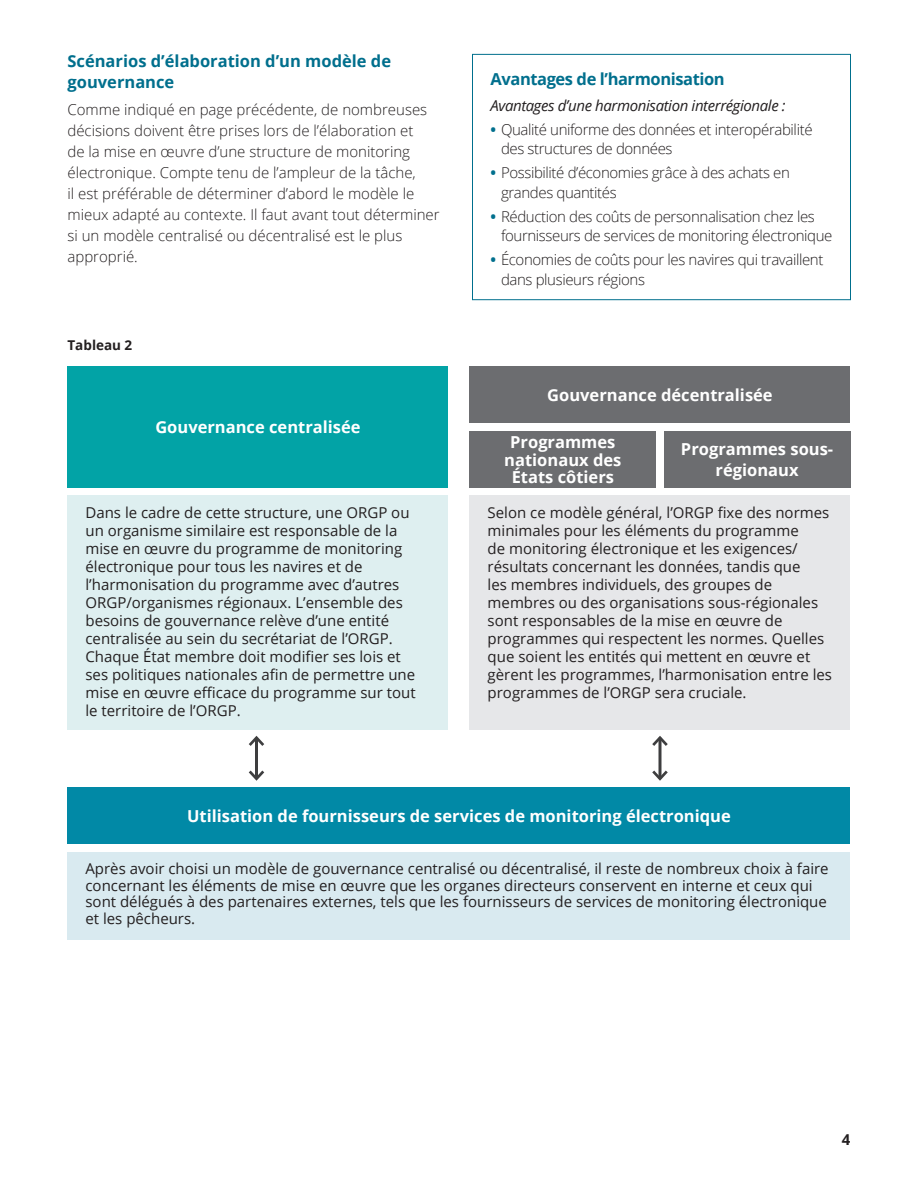
<style>
.page{position:relative;width:918px;height:1188px;background:#fff}
.page>*{position:absolute;margin:0;border:0;box-sizing:border-box;transform-origin:0 0}
.Table_1_Headlines{font:700 16.5px/17.2px "Open Sans";color:#fff;text-align:center}
.Subheads{font:700 16.5px/21px "Open Sans";color:#006f8d}
.Subheads-2{font:700 16.5px "Open Sans";letter-spacing:-.025em;color:#006f8d}
.t1{font:15px/18px "Open Sans";color:#231f20}
.Bullet_points{font:300 15px/21px "Open Sans";color:#231f20}
.Bullet_points-2{font:300 15px/19.5px "Open Sans";letter-spacing:-.025em;color:#231f20}
.Bullet_points-3{font:italic 15px "Open Sans";letter-spacing:-.025em;color:#231f20}
.t2{font:700 15px "Open Sans";color:#231f20}
.Table_Title{font:700 13.5px "Open Sans";color:#231f20}
.s1{font-weight:700;color:#006f8d}
</style>
<div class="page">
<div style="left:472px;top:54px;width:379px;height:246px;border:1px solid #006f8d"></div>
<div style="left:68px;top:366px;width:380px;height:122px;background:#02a3a6"></div>
<div style="left:470px;top:366px;width:380px;height:57px;background:#6c6d70"></div>
<div style="left:68px;top:495px;width:380px;height:235px;background:#deeff0"></div>
<div style="left:470px;top:495px;width:380px;height:235px;background:#e6e7e9"></div>
<div style="left:68px;top:787px;width:782px;height:57px;background:#0189a6"></div>
<div style="left:68px;top:852px;width:782px;height:87px;background:#d9eaf0"></div>
<hr style="left:255px;top:738px;width:3px;height:41px;background:#3e3e3f">
<svg style="left:248px;top:735px;width:17px;height:11px"></svg>
<svg style="left:248px;top:770px;width:17px;height:11px"></svg>
<hr style="left:659px;top:738px;width:3px;height:41px;background:#3e3e3f">
<svg style="left:652px;top:736px;width:16px;height:13px"></svg>
<svg style="left:652px;top:768px;width:16px;height:13px"></svg>
<div style="left:470px;top:431px;width:186px;height:57px;background:#6c6d70"></div>
<div style="left:664px;top:431px;width:186px;height:57px;background:#6c6d70"></div>
<p class="Subheads" style="left:68px;top:50px;width:325px">Scénarios d’élaboration d’un modèle de gouvernance</p>
<p class="Bullet_points" style="left:68px;top:98px;width:374px">Comme indiqué en page précédente, de nombreuses décisions doivent être prises lors de l’élaboration et<br>de la mise en œuvre d’une structure de monitoring électronique. Compte tenu de l’ampleur de la tâche,<br>il est préférable de déterminer d’abord le modèle le mieux adapté au contexte. Il faut avant tout déterminer si un modèle centralisé ou décentralisé est le plus approprié.</p>
<p class="Table_Title" style="left:68px;top:335px;width:66px">Tableau 2</p>
<p class="Table_1_Headlines" style="left:155px;top:418px;width:207px">Gouvernance centralisée</p>
<p class="Subheads-2" style="left:490px;top:68px;width:236px">Avantages de l’harmonisation</p>
<p class="Bullet_points-3" style="left:490px;top:95px;width:297px">Avantages d’une harmonisation interrégionale :</p>
<p class="Bullet_points-2" style="left:501px;top:119px;width:313px;text-indent:-10px"><span class="s1">•</span> Qualité uniforme des données et interopérabilité des structures de données</p>
<p class="Bullet_points-2" style="left:501px;top:163px;width:291px;text-indent:-10px"><span class="s1">•</span> Possibilité d’économies grâce à des achats en grandes quantités</p>
<p class="Bullet_points-2" style="left:501px;top:206px;width:333px;text-indent:-10px"><span class="s1">•</span> Réduction des coûts de personnalisation chez les fournisseurs de services de monitoring électronique</p>
<p class="Bullet_points-2" style="left:501px;top:250px;width:324px;text-indent:-10px"><span class="s1">•</span> Économies de coûts pour les navires qui travaillent dans plusieurs régions</p>
<p class="Table_1_Headlines" style="left:547px;top:386px;width:227px">Gouvernance décentralisée</p>
<p class="Table_1_Headlines" style="left:504px;top:433px;width:119px">Programmes nationaux des<br>États côtiers</p>
<p class="Table_1_Headlines" style="left:681px;top:438px;width:154px;line-height:21px">Programmes sous&shy;régionaux</p>
<p class="t1" style="left:86px;top:503px;width:332px">Dans le cadre de cette structure, une ORGP ou un organisme similaire est responsable de la mise en œuvre du programme de monitoring électronique pour tous les navires et de l’harmonisation du programme avec d’autres ORGP/organismes régionaux. L’ensemble des besoins de gouvernance relève d’une entité centralisée au sein du secrétariat de l’ORGP.<br>Chaque État membre doit modifier ses lois et ses politiques nationales afin de permettre une mise en œuvre efficace du programme sur tout le territoire de l’ORGP.</p>
<p class="t1" style="left:488px;top:503px;width:346px">Selon ce modèle général, l’ORGP fixe des normes minimales pour les éléments du programme<br>de monitoring électronique et les exigences/ résultats concernant les données, tandis que<br>les membres individuels, des groupes de membres ou des organisations sous-régionales sont responsables de la mise en œuvre de programmes qui respectent les normes. Quelles que soient les entités qui mettent en œuvre et gèrent les programmes, l’harmonisation entre les programmes de l’ORGP sera cruciale.</p>
<p class="Table_1_Headlines" style="left:187px;top:807px;width:545px">Utilisation de fournisseurs de services de monitoring électronique</p>
<p class="t1" style="left:86px;top:860px;width:745px;line-height:16.5px">Après avoir choisi un modèle de gouvernance centralisé ou décentralisé, il reste de nombreux choix à faire concernant les éléments de mise en œuvre que les organes directeurs conservent en interne et ceux qui sont délégués à des partenaires externes, tels que les fournisseurs de services de monitoring électronique et les pêcheurs.</p>
<p class="t2" style="left:842px;top:1129px;width:10px">4</p>
</div>
